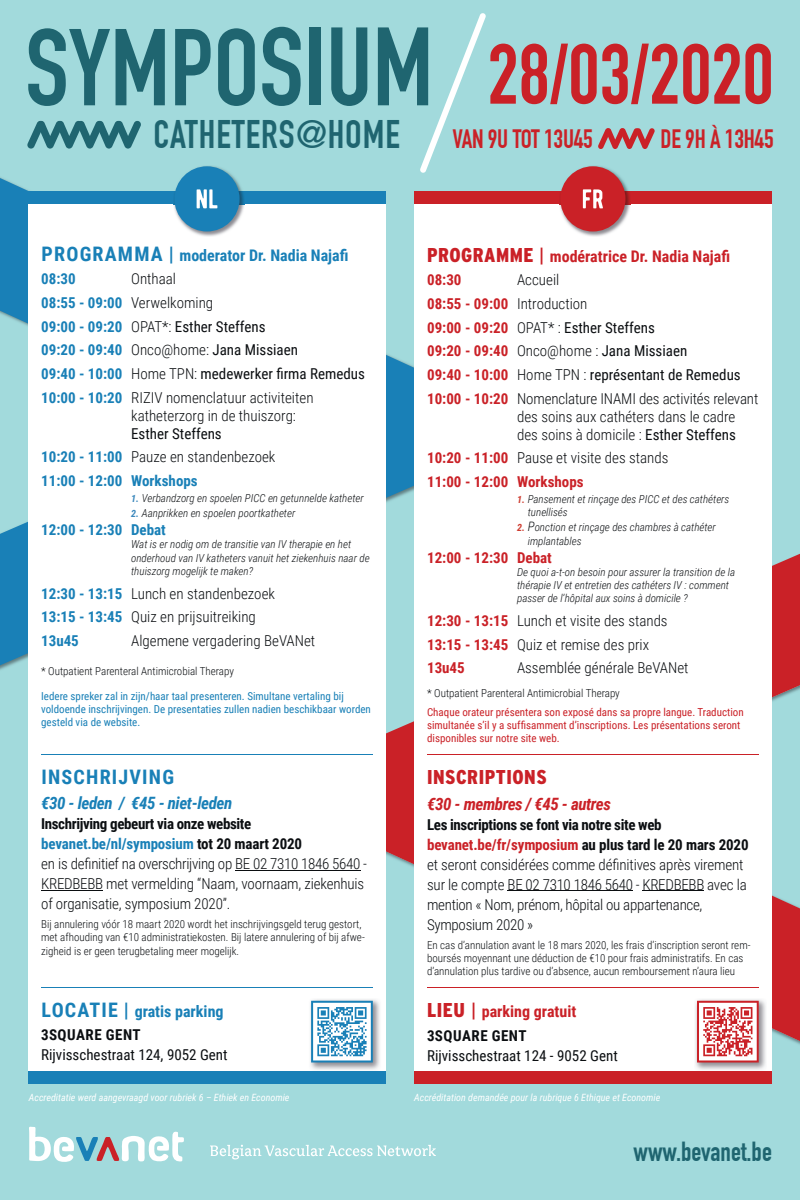
<style>
.page{position:relative;width:800px;height:1200px;background:#fff}
.page>*{position:absolute;margin:0;border:0;box-sizing:border-box;transform-origin:0 0}
.t1{font:700 107.2px "DIN Condensed";color:#1f6570}
.t2{font:700 83.7px "DIN Condensed";color:#ca2127}
.t3{font:700 39px "DIN Condensed";letter-spacing:.025em;color:#1f6570}
.t4{font:700 27px "DIN Condensed";color:#1f6570}
.t5{font:700 26px "DIN Condensed";letter-spacing:-.01em;color:#ca2127}
.t6{font:700 20px "Roboto Condensed";letter-spacing:.06em;color:#1980b7}
.t7{font:900 20px "Interstate Condensed";letter-spacing:.025em;color:#ca2127}
.t8{font:italic 700 17px "Roboto Condensed";letter-spacing:-.025em;color:#1980b7}
.t9{font:italic 700 17px "Roboto Condensed";letter-spacing:-.025em;color:#ca2127}
.t10{font:700 16px "Roboto Condensed";color:#1980b7}
.t11{font:700 16px "Roboto Condensed";color:#ca2127}
.t12{font:300 15px/23.7px "Roboto Condensed";letter-spacing:-.01em;color:#0b0e11}
.t13{font:700 15px/23.7px "Roboto Condensed";color:#1980b7}
.t14{font:700 15px/23.7px "Roboto Condensed";color:#ca2127}
.t15{font:15px "Roboto Condensed";color:#0b0e11}
.t16{font:700 15px "Roboto Condensed";letter-spacing:.035em;color:#0b0e11}
.t17{font:300 11px/13.2px "Roboto Condensed";color:#0b0e11}
.t18{font:italic 300 11px/13.2px "Roboto Condensed";color:#0b0e11}
.t19{font:11px/13.2px "Roboto Condensed";color:#ca2127}
.t20{font:11px/13.2px "Roboto Condensed";color:#1980b7}
.t21{font:italic 10px "Roboto Condensed";color:#fff}
.s1{font-size:109.4px}
.s2{font-size:20px}
.s3{font-weight:700;color:#1980b7}
.s4{font-weight:400}
.s5{font-weight:400;color:#0b0e11}
.s6{font-weight:300;color:#0b0e11}
.s7{font-weight:700;font-size:10px;color:#3c88bc}
.s8{font-weight:700}
.s9{font-family:"Interstate Condensed";font-weight:900;font-size:20px}
.s10{font-weight:700;color:#ca2127}
.s11{font-weight:700;font-size:10px;color:#ce3d31}
.s12{font-size:13px}
</style>
<div class="page">
<div style="left:0;top:0;width:800px;height:1107px;background:#a2dadc"></div>
<svg style="left:0;top:177px;width:414px;height:493px"></svg>
<svg style="left:386px;top:528px;width:414px;height:517px"></svg>
<div style="left:0;top:1104px;width:800px;height:96px;background:#a2dadc"></div>
<svg style="left:27px;top:120px;width:114px;height:29px"></svg>
<svg style="left:598px;top:128px;width:57px;height:21px"></svg>
<div style="left:28px;top:191px;width:358px;height:886px;background:#fff"></div>
<div style="left:414px;top:191px;width:358px;height:886px;background:#fff"></div>
<hr style="left:41px;top:754px;width:332px;height:1px;background:#1980b7">
<hr style="left:235px;top:870px;width:125px;height:1px;background:#0b0e11">
<hr style="left:41px;top:890px;width:62px;height:1px;background:#0b0e11">
<hr style="left:41px;top:987px;width:332px;height:1px;background:#1980b7">
<hr style="left:427px;top:755px;width:332px;height:1px;background:#ca2127">
<hr style="left:508px;top:891px;width:125px;height:1px;background:#0b0e11">
<hr style="left:642px;top:891px;width:62px;height:1px;background:#0b0e11">
<hr style="left:427px;top:987px;width:332px;height:1px;background:#ca2127">
<svg style="left:420px;top:13px;width:66px;height:160px"></svg>
<div style="left:28px;top:1071px;width:358px;height:13px;background:#1980b7"></div>
<div style="left:28px;top:191px;width:358px;height:13px;background:#1980b7"></div>
<div style="left:414px;top:1071px;width:358px;height:13px;background:#ca2127"></div>
<div style="left:414px;top:191px;width:358px;height:13px;background:#ca2127"></div>
<svg style="left:29px;top:1127px;width:155px;height:35px"></svg>
<svg style="left:210px;top:1145px;width:226px;height:14px"></svg>
<img style="left:173px;top:166px;width:72px;height:71px">
<div style="left:174px;top:166px;width:66px;height:65px;background:#1980b7;border-radius:50%"></div>
<svg style="left:196px;top:189px;width:21px;height:20px"></svg>
<img style="left:559px;top:166px;width:72px;height:71px">
<div style="left:560px;top:166px;width:66px;height:65px;background:#ca2127;border-radius:50%"></div>
<svg style="left:583px;top:189px;width:20px;height:19px"></svg>
<img style="left:310px;top:999px;width:70px;height:71px">
<svg style="left:311px;top:1001px;width:62px;height:62px"></svg>
<img style="left:695px;top:999px;width:71px;height:71px">
<svg style="left:697px;top:1001px;width:62px;height:62px"></svg>
<h1 class="t1" style="left:25px;top:5px;width:410px">SYMPO<span class="s1">SIUM</span></h1>
<h3 class="t3" style="left:153px;top:112px;width:248px">CATHETERS@HOME</h3>
<h2 class="t2" style="left:488px;top:25px;width:288px">28/03/2020</h2>
<h3 class="t5" style="left:452px;top:124px;width:142px">VAN 9U TOT 13U45</h3>
<h3 class="t5" style="left:661px;top:124px;width:115px">DE 9H À 13H45</h3>
<p class="t10" style="left:42px;top:244px;width:308px"><span class="s2">PROGRAMMA |</span> moderator Dr. Nadia Najafi</p>
<p class="t13" style="left:41px;top:267px;width:36px">08:30</p>
<p class="t12" style="left:41px;top:267px;width:325px;text-indent:90px">Onthaal<br><span class="s3">08:55 - 09:00</span> Verwelkoming<br><span class="s3">09:00 - 09:20</span> OPAT*: <span class="s4">Esther Steffens<br></span><span class="s3">09:20 - 09:40</span> Onco@home: <span class="s4">Jana Missiaen<br></span><span class="s3">09:40 - 10:00</span> Home TPN: <span class="s4">medewerker firma Remedus </span><span class="s3">10:00 - 10:20</span> RIZIV nomenclatuur activiteiten</p>
<p class="t12" style="left:131px;top:403px;width:166px">katheterzorg in de thuiszorg:</p>
<p class="t13" style="left:41px;top:421px;width:236px;text-indent:90px"><span class="s5">Esther Steffens<br></span>10:20 - 11:00 <span class="s6">Pauze en standenbezoek<br></span>11:00 - 12:00 Workshops</p>
<p class="t18" style="left:131px;top:491px;width:234px"><span class="s7">1.</span> Verbandzorg en spoelen PICC en getunnelde katheter</p>
<p class="t18" style="left:131px;top:506px;width:166px"><span class="s7">2.</span> Aanprikken en spoelen poortkatheter</p>
<p class="t13" style="left:41px;top:518px;width:126px">12:00 - 12:30 Debat</p>
<p class="t18" style="left:131px;top:538px;width:240px">Wat is er nodig om de transitie van IV therapie en het onderhoud van IV katheters vanuit het ziekenhuis naar de thuiszorg mogelijk te maken?</p>
<p class="t12" style="left:41px;top:581px;width:235px"><span class="s3">12:30 - 13:15</span> Lunch en standenbezoek<br><span class="s3">13:15 - 13:45</span> Quiz en prijsuitreiking<br><span class="s3">13u45</span></p>
<p class="t12" style="left:131px;top:628px;width:186px">Algemene vergadering BeVANet</p>
<p class="t17" style="left:41px;top:664px;width:194px">* Outpatient Parenteral Antimicrobial Therapy</p>
<p class="t20" style="left:41px;top:689px;width:331px">Iedere spreker zal in zijn/haar taal presenteren. Simultane vertaling bij voldoende inschrijvingen. De presentaties zullen nadien beschikbaar worden gesteld via de website.</p>
<h3 class="t6" style="left:42px;top:763px;width:134px">INSCHRIJVING</h3>
<p class="t8" style="left:41px;top:791px;width:193px">€30 - leden / €45 - niet-leden</p>
<p class="t12" style="left:41px;top:814px;width:327px;line-height:20px"><span class="s8">Inschrijving gebeurt via onze website </span><span class="s3">bevanet.be/nl/symposium</span> <span class="s8">tot 20 maart 2020<br></span>en is definitief na overschrijving op BE 02 7310 1846 5640 - KREDBEBB met vermelding “Naam, voornaam, ziekenhuis of organisatie, symposium 2020”.</p>
<p class="t17" style="left:41px;top:917px;width:325px">Bij annulering vóór 18 maart 2020 wordt het inschrijvingsgeld terug gestort, met afhouding van €10 administratiekosten. Bij latere annulering of bij afwe&shy;zigheid is er geen terugbetaling meer mogelijk.</p>
<p class="t10" style="left:42px;top:1000px;width:184px"><span class="s2">LOCATIE |</span> gratis parking</p>
<p class="t16" style="left:41px;top:1024px;width:101px">3SQUARE GENT</p>
<p class="t15" style="left:41px;top:1044px;width:188px">Rijvisschestraat 124, 9052 Gent</p>
<p class="t11" style="left:427px;top:245px;width:305px"><span class="s9">PROGRAMME</span> <span class="s2">|</span> modératrice Dr. Nadia Najafi</p>
<p class="t14" style="left:427px;top:268px;width:36px">08:30</p>
<p class="t12" style="left:427px;top:268px;width:333px;text-indent:90px">Accueil<br><span class="s10">08:55 - 09:00</span> Introduction<br><span class="s10">09:00 - 09:20</span> OPAT* : <span class="s4">Esther Steffens<br></span><span class="s10">09:20 - 09:40</span> Onco@home : <span class="s4">Jana Missiaen<br></span><span class="s10">09:40 - 10:00</span> Home TPN : <span class="s4">représentant de Remedus </span><span class="s10">10:00 - 10:20</span> Nomenclature INAMI des activités relevant</p>
<p class="t12" style="left:517px;top:407px;width:220px;line-height:18px">des soins aux cathéters dans le cadre des soins à domicile : <span class="s4">Esther Steffens</span></p>
<p class="t14" style="left:427px;top:446px;width:243px">10:20 - 11:00 <span class="s6">Pause et visite des stands<br></span>11:00 - 12:00 Workshops</p>
<p class="t18" style="left:528px;top:492px;width:203px;text-indent:-11px"><span class="s11">1.</span> Pansement et rinçage des PICC et des cathéters tunellisés</p>
<p class="t18" style="left:528px;top:521px;width:190px;text-indent:-11px"><span class="s11">2.</span> <span class="s12">P</span>onction et rinçage des chambres à cathéter implantables</p>
<p class="t14" style="left:427px;top:545px;width:126px">12:00 - 12:30 Debat</p>
<p class="t18" style="left:517px;top:565px;width:220px">De quoi a-t-on besoin pour assurer la transition de la thérapie IV et entretien des cathéters IV : comment passer de l’hôpital aux soins à domicile ?</p>
<p class="t12" style="left:427px;top:608px;width:242px"><span class="s10">12:30 - 13:15</span> Lunch et visite des stands<br><span class="s10">13:15 - 13:45</span> Quiz et remise des prix<br><span class="s10">13u45</span></p>
<p class="t12" style="left:517px;top:656px;width:173px">Assemblée générale BeVANet</p>
<p class="t17" style="left:427px;top:686px;width:194px">* Outpatient Parenteral Antimicrobial Therapy</p>
<p class="t19" style="left:427px;top:705px;width:318px">Chaque orateur présentera son exposé dans sa propre langue. Traduction simultanée s’il y a suffisamment d’inscriptions. Les présentations seront disponibles sur notre site web.</p>
<h3 class="t7" style="left:427px;top:766px;width:121px">INSCRIPTIONS</h3>
<p class="t9" style="left:427px;top:792px;width:185px">€30 - membres / €45 - autres</p>
<p class="t12" style="left:427px;top:814px;width:323px;line-height:20px"><span class="s8">Les inscriptions se font via notre site web </span><span class="s10">bevanet.be/fr/symposium</span> <span class="s8">au plus tard le 20 mars 2020 </span>et seront considérées comme définitives après virement sur le compte BE 02 7310 1846 5640 - KREDBEBB avec la mention « Nom, prénom, hôpital ou appartenance, Symposium 2020 »</p>
<p class="t17" style="left:427px;top:938px;width:325px">En cas d’annulation avant le 18 mars 2020, les frais d’inscription seront rem&shy;boursés moyennant une déduction de €10 pour frais administratifs. En cas d’annulation plus tardive ou d’absence, aucun remboursement n’aura lieu</p>
<p class="t11" style="left:427px;top:1000px;width:151px"><span class="s9">LIEU</span> <span class="s2">|</span> parking gratuit</p>
<p class="t16" style="left:427px;top:1025px;width:101px">3SQUARE GENT</p>
<p class="t15" style="left:427px;top:1045px;width:192px">Rijvisschestraat 124 - 9052 Gent</p>
<p class="t21" style="left:29px;top:1090px;width:262px">Accreditatie werd aangevraagd voor rubriek 6 – Ethiek en Economie</p>
<p class="t21" style="left:414px;top:1090px;width:248px">Accréditation demandée pour la rubrique 6 Ethique et Economie</p>
<h3 class="t4" style="left:634px;top:1136px;width:140px">www.bevanet.be</h3>
</div>
